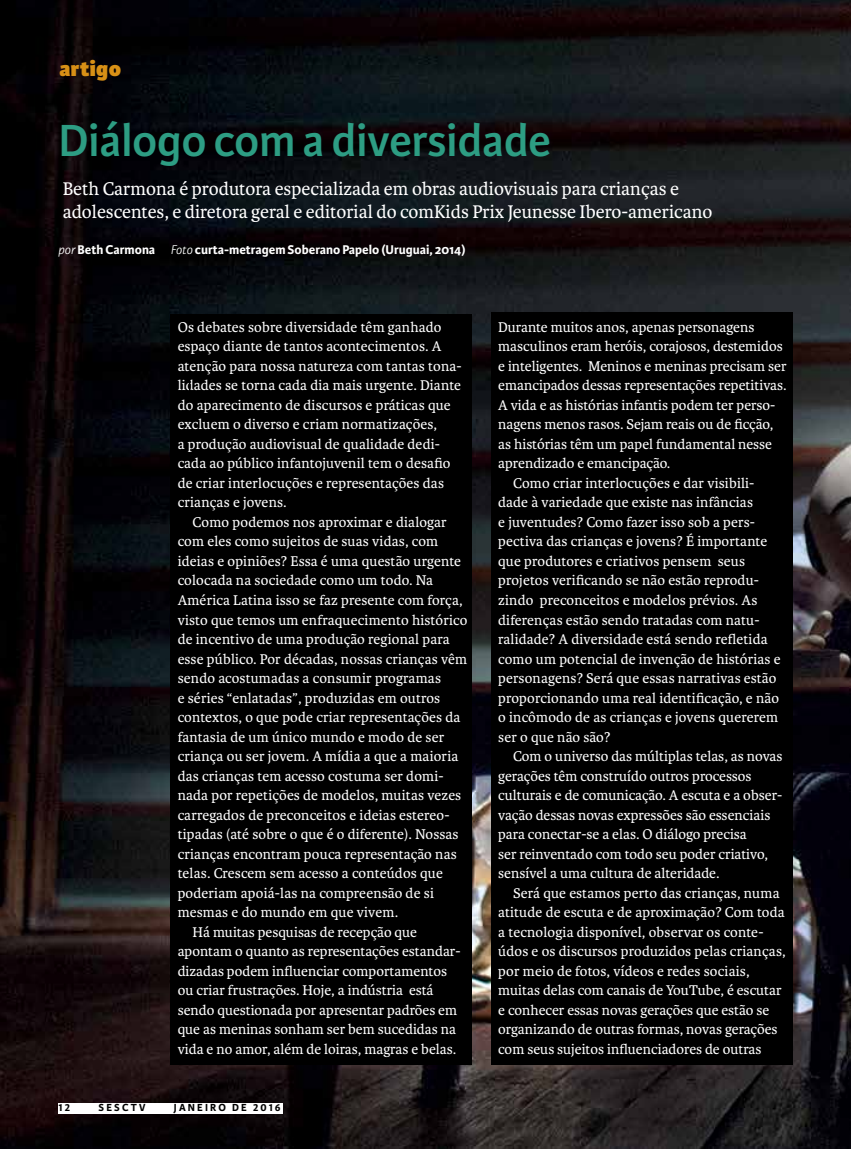
<style>
.page{position:relative;width:851px;height:1149px;background:#fff}
.page>*{position:absolute;margin:0;border:0;box-sizing:border-box;transform-origin:0 0}
.t1{font:600 48px "Karmina Sans";letter-spacing:-.01em;color:#2d9d83}
.t2{font:800 22.5px "Karmina Sans";letter-spacing:.02em;color:#d89016}
.t3{font:19.5px/22.5px "Karmina";color:#fff}
.t4{font:15px/19.5px "Karmina";color:#fff}
.t5{font:700 13.5px "Karmina Sans";color:#fff}
.t6{font:700 10.95px "Karmina Sans";letter-spacing:.2em;color:#000}
.s1{font-weight:300;font-style:italic}
</style>
<div class="page">
<img style="left:0;top:0;width:850px;height:1148px">
<div style="left:171px;top:314px;width:301px;height:750px;background:#000"></div>
<div style="left:491px;top:312px;width:301px;height:752px;background:#000"></div>
<svg style="left:169px;top:373px;width:2px;height:21px"></svg>
<div style="left:58px;top:1102px;width:225px;height:11px;background:#fff"></div>
<h2 class="t2" style="left:60px;top:55px;width:63px">artigo</h2>
<h1 class="t1" style="left:58px;top:113px;width:494px">Diálogo com a diversidade</h1>
<h3 class="t3" style="left:63px;top:178px;width:651px">Beth Carmona é produtora especializada em obras audiovisuais para crianças e adolescentes, e diretora geral e editorial do comKids Prix Jeunesse Ibero-americano</h3>
<p class="t5" style="left:58px;top:241px;width:408px"><span class="s1">por</span> Beth Carmona <span class="s1">Foto</span> curta-metragem Soberano Papelo (Uruguai, 2014)</p>
<p class="t4" style="left:178px;top:317px;width:285px">Os debates sobre diversidade têm ganhado espaço diante de tantos acontecimentos. A atenção para nossa natureza com tantas tona&shy;lidades se torna cada dia mais urgente. Diante do aparecimento de discursos e práticas que excluem o diverso e criam normatizações,<br>a produção audiovisual de qualidade dedi&shy;cada ao público infantojuvenil tem o desafio de criar interlocuções e representações das crianças e jovens.</p>
<p class="t4" style="left:192px;top:512px;width:255px">Como podemos nos aproximar e dialogar</p>
<p class="t4" style="left:178px;top:532px;width:262px">com eles como sujeitos de suas vidas, com</p>
<p class="t4" style="left:178px;top:551px;width:285px">ideias e opiniões? Essa é uma questão urgente</p>
<p class="t4" style="left:178px;top:571px;width:257px">colocada na sociedade como um todo. Na</p>
<p class="t4" style="left:178px;top:590px;width:286px">América Latina isso se faz presente com força,</p>
<p class="t4" style="left:178px;top:610px;width:291px">visto que temos um enfraquecimento histórico</p>
<p class="t4" style="left:178px;top:629px;width:273px">de incentivo de uma produção regional para</p>
<p class="t4" style="left:178px;top:649px;width:291px">esse público. Por décadas, nossas crianças vêm</p>
<p class="t4" style="left:178px;top:668px;width:265px">sendo acostumadas a consumir programas</p>
<p class="t4" style="left:178px;top:688px;width:264px">e séries “enlatadas”, produzidas em outros</p>
<p class="t4" style="left:178px;top:707px;width:284px">contextos, o que pode criar representações da</p>
<p class="t4" style="left:178px;top:727px;width:268px">fantasia de um único mundo e modo de ser</p>
<p class="t4" style="left:178px;top:746px;width:282px">criança ou ser jovem. A mídia a que a maioria</p>
<p class="t4" style="left:178px;top:766px;width:267px">das crianças tem acesso costuma ser domi-</p>
<p class="t4" style="left:178px;top:785px;width:285px">nada por repetições de modelos, muitas vezes</p>
<p class="t4" style="left:178px;top:805px;width:273px">carregados de preconceitos e ideias estereo-</p>
<p class="t4" style="left:178px;top:824px;width:282px">tipadas (até sobre o que é o diferente). Nossas</p>
<p class="t4" style="left:178px;top:844px;width:281px">crianças encontram pouca representação nas</p>
<p class="t4" style="left:178px;top:863px;width:267px">telas. Crescem sem acesso a conteúdos que</p>
<p class="t4" style="left:178px;top:883px;width:258px">poderiam apoiá-las na compreensão de si</p>
<p class="t4" style="left:178px;top:902px;width:222px">mesmas e do mundo em que vivem.</p>
<p class="t4" style="left:192px;top:922px;width:226px">Há muitas pesquisas de recepção que</p>
<p class="t4" style="left:178px;top:941px;width:284px">apontam o quanto as representações estandar-</p>
<p class="t4" style="left:178px;top:961px;width:271px">dizadas podem influenciar comportamentos</p>
<p class="t4" style="left:178px;top:980px;width:257px">ou criar frustrações. Hoje, a indústria está</p>
<p class="t4" style="left:178px;top:1000px;width:281px">sendo questionada por apresentar padrões em</p>
<p class="t4" style="left:178px;top:1019px;width:280px">que as meninas sonham ser bem sucedidas na</p>
<p class="t4" style="left:178px;top:1039px;width:280px">vida e no amor, além de loiras, magras e belas.</p>
<p class="t6" style="left:58px;top:1101px;width:13px">12</p>
<p class="t6" style="left:98px;top:1101px;width:48px">SESCTV</p>
<p class="t6" style="left:174px;top:1101px;width:108px">JANEIRO DE 2016</p>
<p class="t4" style="left:498px;top:317px;width:258px">Durante muitos anos, apenas personagens</p>
<p class="t4" style="left:498px;top:337px;width:286px">masculinos eram heróis, corajosos, destemidos</p>
<p class="t4" style="left:498px;top:356px;width:290px">e inteligentes. Meninos e meninas precisam ser</p>
<p class="t4" style="left:498px;top:376px;width:290px">emancipados dessas representações repetitivas.</p>
<p class="t4" style="left:498px;top:395px;width:278px">A vida e as histórias infantis podem ter perso-</p>
<p class="t4" style="left:498px;top:415px;width:277px">nagens menos rasos. Sejam reais ou de ficção,</p>
<p class="t4" style="left:498px;top:434px;width:275px">as histórias têm um papel fundamental nesse</p>
<p class="t4" style="left:498px;top:454px;width:174px">aprendizado e emancipação.</p>
<p class="t4" style="left:513px;top:473px;width:243px">Como criar interlocuções e dar visibili-</p>
<p class="t4" style="left:498px;top:493px;width:256px">dade à variedade que existe nas infâncias</p>
<p class="t4" style="left:498px;top:512px;width:258px">e juventudes? Como fazer isso sob a pers-</p>
<p class="t4" style="left:498px;top:532px;width:271px">pectiva das crianças e jovens? É importante</p>
<p class="t4" style="left:498px;top:551px;width:248px">que produtores e criativos pensem seus</p>
<p class="t4" style="left:498px;top:571px;width:262px">projetos verificando se não estão reprodu-</p>
<p class="t4" style="left:498px;top:590px;width:260px">zindo preconceitos e modelos prévios. As</p>
<p class="t4" style="left:498px;top:610px;width:263px">diferenças estão sendo tratadas com natu-</p>
<p class="t4" style="left:498px;top:629px;width:271px">ralidade? A diversidade está sendo refletida</p>
<p class="t4" style="left:498px;top:649px;width:284px">como um potencial de invenção de histórias e</p>
<p class="t4" style="left:498px;top:668px;width:280px">personagens? Será que essas narrativas estão</p>
<p class="t4" style="left:498px;top:688px;width:282px">proporcionando uma real identificação, e não</p>
<p class="t4" style="left:498px;top:707px;width:281px">o incômodo de as crianças e jovens quererem</p>
<p class="t4" style="left:498px;top:727px;width:114px">ser o que não são?</p>
<p class="t4" style="left:513px;top:746px;width:271px">Com o universo das múltiplas telas, as novas</p>
<p class="t4" style="left:498px;top:766px;width:255px">gerações têm construído outros processos</p>
<p class="t4" style="left:498px;top:785px;width:285px">culturais e de comunicação. A escuta e a obser-</p>
<p class="t4" style="left:498px;top:805px;width:274px">vação dessas novas expressões são essenciais</p>
<p class="t4" style="left:498px;top:824px;width:250px">para conectar-se a elas. O diálogo precisa</p>
<p class="t4" style="left:498px;top:844px;width:271px">ser reinventado com todo seu poder criativo,</p>
<p class="t4" style="left:498px;top:863px;width:223px">sensível a uma cultura de alteridade.</p>
<p class="t4" style="left:513px;top:883px;width:268px">Será que estamos perto das crianças, numa</p>
<p class="t4" style="left:498px;top:902px;width:288px">atitude de escuta e de aproximação? Com toda</p>
<p class="t4" style="left:498px;top:922px;width:267px">a tecnologia disponível, observar os conte-</p>
<p class="t4" style="left:498px;top:941px;width:289px">údos e os discursos produzidos pelas crianças,</p>
<p class="t4" style="left:498px;top:961px;width:253px">por meio de fotos, vídeos e redes sociais,</p>
<p class="t4" style="left:498px;top:980px;width:285px">muitas delas com canais de YouTube, é escutar</p>
<p class="t4" style="left:498px;top:1000px;width:272px">e conhecer essas novas gerações que estão se</p>
<p class="t4" style="left:498px;top:1019px;width:281px">organizando de outras formas, novas gerações</p>
<p class="t4" style="left:498px;top:1039px;width:265px">com seus sujeitos influenciadores de outras</p>
</div>
